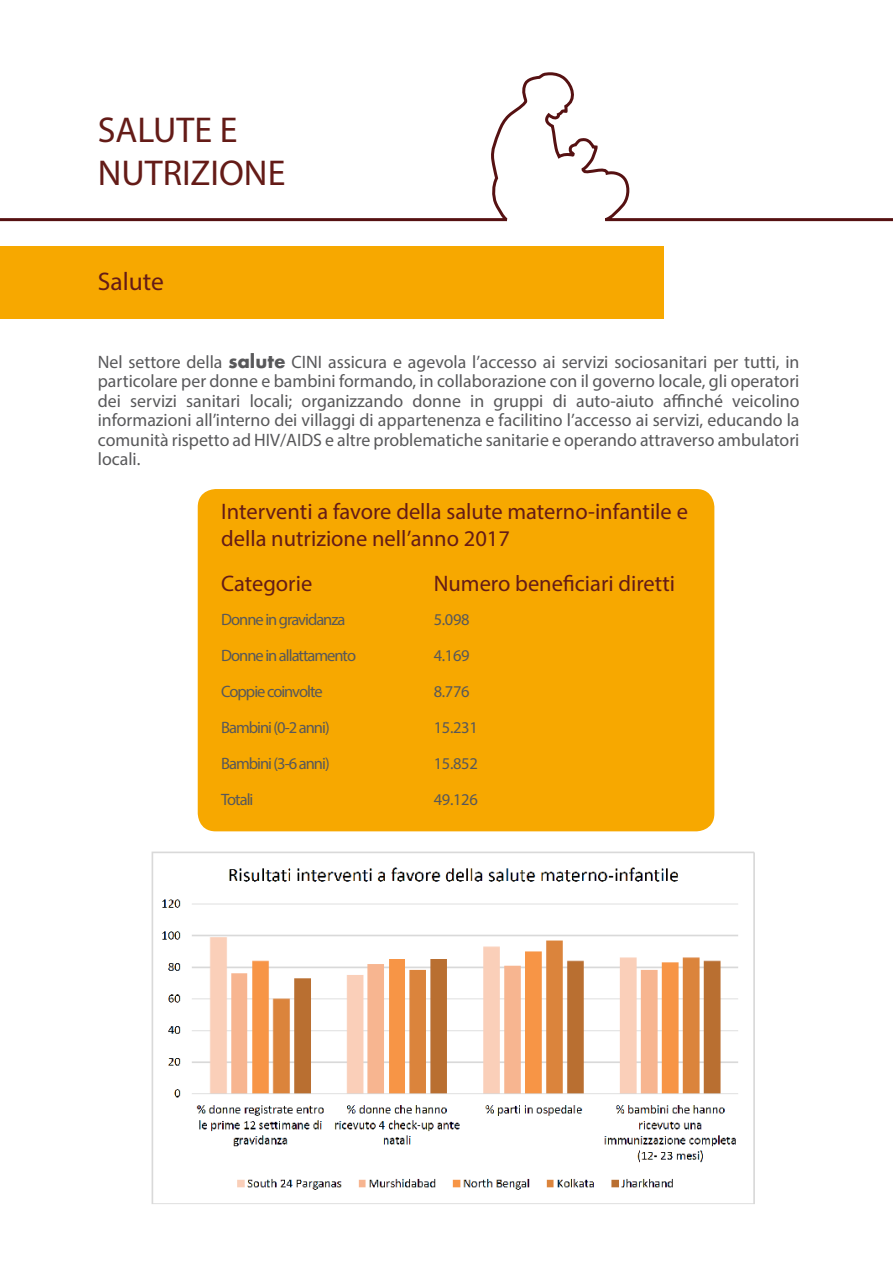
<style>
.page{position:relative;width:893px;height:1263px;background:#fff}
.page>*{position:absolute;margin:0;border:0;box-sizing:border-box;transform-origin:0 0}
.t1{font:36px/43.2px "Myriad Pro";color:#641b17}
.t2{font:25.5px "Myriad Pro";color:#641b17}
.t3{font:22.5px/27px "Myriad Pro";color:#641b17}
.t4{font:18px/19.5px "Myriad Pro";color:#58585a;text-align:justify}
.t5{font:16.5px/36px "Myriad Pro";letter-spacing:-.06em;color:#58585a}
.t6{font:16.5px/36px "Myriad Pro";letter-spacing:-.02em;color:#58585a}
.s1{font-family:"Futura";font-weight:700}
</style>
<div class="page">
<div style="left:0;top:247px;width:663px;height:72px;background:#f7a800"></div>
<svg style="left:0;top:72px;width:893px;height:150px"></svg>
<div style="left:198px;top:489px;width:516px;height:342px;background:#f7a800;border-radius:18px"></div>
<img style="left:151px;top:851px;width:604px;height:353px">
<h1 class="t1" style="left:98px;top:108px;width:189px">SALUTE E<br>NUTRIZIONE</h1>
<h2 class="t2" style="left:98px;top:266px;width:68px">Salute</h2>
<p class="t4" style="left:98px;top:352px;width:703px">Nel settore della <span class="s1">salute</span> CINI assicura e agevola l’accesso ai servizi sociosanitari per tutti, in particolare per donne e bambini formando, in collaborazione con il governo locale, gli operatori dei servizi sanitari locali; organizzando donne in gruppi di auto-aiuto affinché veicolino informazioni all’interno dei villaggi di appartenenza e facilitino l’accesso ai servizi, educando la comunità rispetto ad HIV/AIDS e altre problematiche sanitarie e operando attraverso ambulatori locali.</p>
<p class="t3" style="left:221px;top:497px;width:468px">Interventi a favore della salute materno-infantile e della nutrizione nell’anno 2017</p>
<p class="t3" style="left:221px;top:570px;width:93px">Categorie</p>
<p class="t3" style="left:434px;top:570px;width:243px">Numero beneficiari diretti</p>
<p class="t5" style="left:221px;top:601px;width:136px">Donne in gravidanza<br>Donne in allattamento<br>Coppie coinvolte<br>Bambini (0-2 anni)<br>Bambini (3-6 anni)<br>Totali</p>
<p class="t6" style="left:434px;top:601px;width:46px">5.098<br>4.169<br>8.776<br>15.231<br>15.852<br>49.126</p>
</div>
